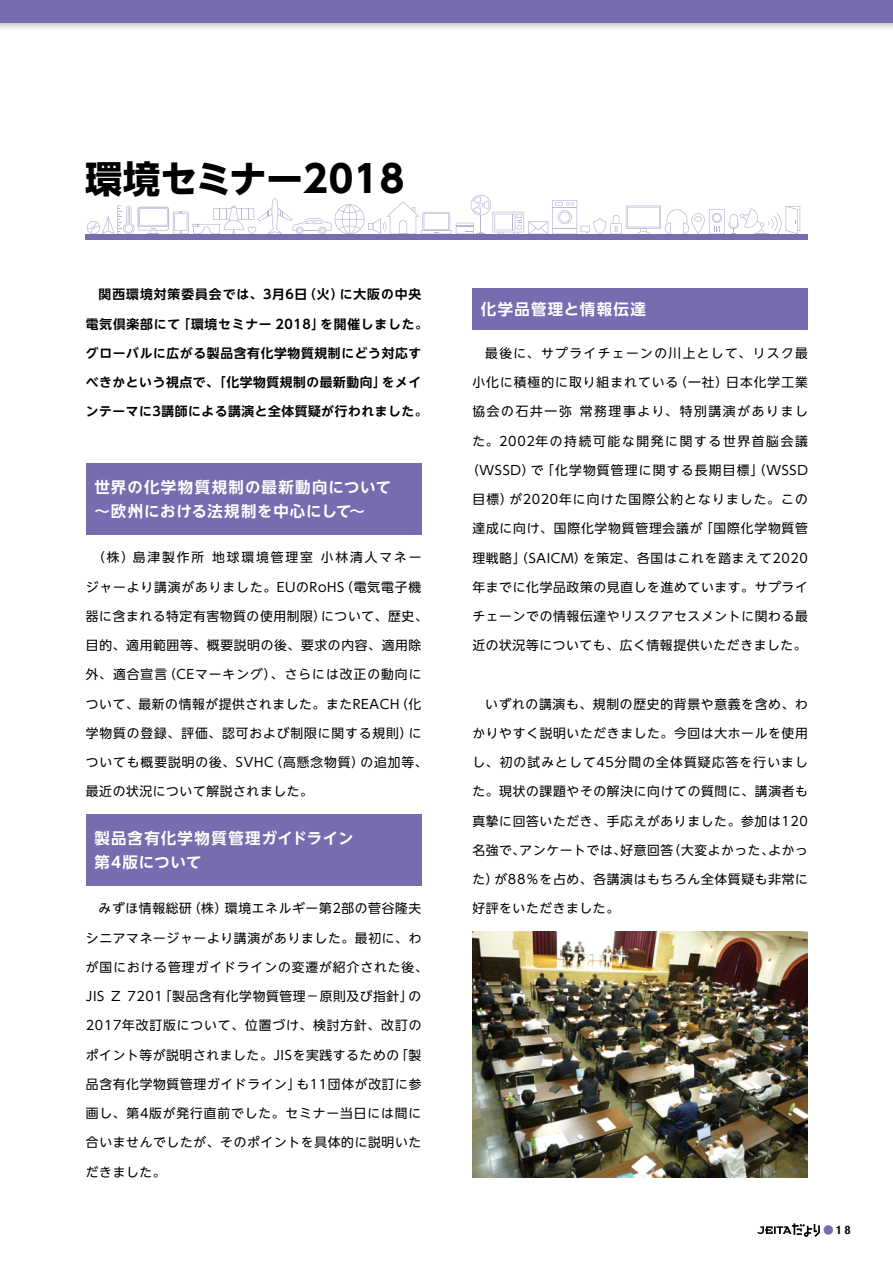
<style>
.page{position:relative;width:893px;height:1263px;background:#fff}
.page>*{position:absolute;margin:0;border:0;box-sizing:border-box;transform-origin:0 0}
.t1{font:700 37.2px "UD Shin Go NT Pro";color:#000}
.t2{font:700 15.45px/23.4px "UD Shin Go NT Pro De";letter-spacing:.07em;color:#fff}
.t3{font:700 15.45px "UD Shin Go NT Pro De";letter-spacing:.09em;color:#fff}
.t4{font:12.75px "UD Shin Go NT Pro";letter-spacing:.055em;color:#000}
.t5{font:700 12.75px "UD Shin Go NT Pro De";letter-spacing:.055em;color:#000}
.t6{font:12.75px "UD Shin Go NT Pro";letter-spacing:.075em;color:#000}
.t7{font:12.75px "UD Shin Go NT Pro";letter-spacing:.08em;color:#000}
.t8{font:12.75px "UD Shin Go NT Pro";letter-spacing:.09em;color:#000}
.t9{font:12.75px "UD Shin Go NT Pro";letter-spacing:.13em;color:#000}
.t10{font:12.75px "UD Shin Go NT Pro";letter-spacing:.095em;color:#000}
.t11{font:700 12.75px "UD Shin Go NT Pro De";letter-spacing:.08em;color:#000}
.t12{font:12.75px "UD Shin Go NT Pro";letter-spacing:.11em;color:#000}
.t13{font:12.75px "UD Shin Go NT Pro";letter-spacing:.145em;color:#000}
.t14{font:700 condensed 11.7px "Helvetica Neue LT Std";color:#000}
.s1{font-family:"UD Shin Go NT Pro";font-weight:400;font-stretch:normal;font-size:10.65px;color:#796baf}
</style>
<div class="page">
<svg style="left:87px;top:195px;width:713px;height:39px"></svg>
<div style="left:85px;top:234px;width:722px;height:5px;background:#796baf"></div>
<svg style="left:0;top:0;width:893px;height:29px;background:#8e83b9"></svg>
<div style="left:86px;top:463px;width:335px;height:72px;background:#796baf"></div>
<div style="left:86px;top:814px;width:335px;height:71px;background:#796baf"></div>
<div style="left:472px;top:288px;width:336px;height:42px;background:#796baf"></div>
<img style="left:472px;top:931px;width:336px;height:247px">
<svg style="left:757px;top:1223px;width:63px;height:14px"></svg>
<h1 class="t1" style="left:85px;top:148px;width:321px">環境セミナー2018</h1>
<p class="t11" style="left:99px;top:284px;width:324px">関西環境対策委員会では、3月6日（火）に大阪の中央</p>
<p class="t5" style="left:86px;top:313px;width:343px">電気倶楽部にて「環境セミナー 2018」を開催しました。</p>
<p class="t5" style="left:86px;top:343px;width:337px">グローバルに広がる製品含有化学物質規制にどう対応す</p>
<p class="t5" style="left:86px;top:372px;width:337px">べきかという視点で、「化学物質規制の最新動向」をメイ</p>
<p class="t5" style="left:86px;top:401px;width:343px">ンテーマに3講師による講演と全体質疑が行われました。</p>
<p class="t2" style="left:94px;top:475px;width:298px">世界の化学物質規制の最新動向について～欧州における法規制を中心にして～</p>
<p class="t13" style="left:92px;top:547px;width:331px">（株）島津製作所 地球環境管理室 小林清人マネー</p>
<p class="t4" style="left:86px;top:576px;width:337px">ジャーより講演がありました。EUのRoHS（電気電子機</p>
<p class="t4" style="left:86px;top:606px;width:343px">器に含まれる特定有害物質の使用制限）について、歴史、</p>
<p class="t4" style="left:86px;top:635px;width:337px">目的、適用範囲等、概要説明の後、要求の内容、適用除</p>
<p class="t7" style="left:86px;top:664px;width:337px">外、適合宣言（CEマーキング）、さらには改正の動向に</p>
<p class="t4" style="left:86px;top:693px;width:337px">ついて、最新の情報が提供されました。またREACH（化</p>
<p class="t4" style="left:86px;top:723px;width:337px">学物質の登録、評価、認可および制限に関する規則）に</p>
<p class="t6" style="left:86px;top:752px;width:343px">ついても概要説明の後、SVHC（高懸念物質）の追加等、</p>
<p class="t4" style="left:86px;top:781px;width:229px">最近の状況について解説されました。</p>
<p class="t2" style="left:94px;top:826px;width:261px">製品含有化学物質管理ガイドライン第4版について</p>
<p class="t4" style="left:99px;top:898px;width:324px">みずほ情報総研（株）環境エネルギー第2部の菅谷隆夫</p>
<p class="t4" style="left:86px;top:927px;width:337px">シニアマネージャーより講演がありました。最初に、わ</p>
<p class="t6" style="left:86px;top:957px;width:343px">が国における管理ガイドラインの変遷が紹介された後、</p>
<p class="t4" style="left:86px;top:986px;width:337px">JIS Z 7201「製品含有化学物質管理－原則及び指針」の</p>
<p class="t6" style="left:86px;top:1015px;width:337px">2017年改訂版について、位置づけ、検討方針、改訂の</p>
<p class="t4" style="left:86px;top:1044px;width:337px">ポイント等が説明されました。JISを実践するための「製</p>
<p class="t4" style="left:86px;top:1073px;width:337px">品含有化学物質管理ガイドライン」も11団体が改訂に参</p>
<p class="t4" style="left:86px;top:1103px;width:337px">画し、第4版が発行直前でした。セミナー当日には間に</p>
<p class="t4" style="left:86px;top:1132px;width:337px">合いませんでしたが、そのポイントを具体的に説明いた</p>
<p class="t4" style="left:86px;top:1161px;width:81px">だきました。</p>
<p class="t3" style="left:481px;top:296px;width:166px">化学品管理と情報伝達</p>
<p class="t12" style="left:485px;top:343px;width:324px">最後に、サプライチェーンの川上として、リスク最</p>
<p class="t7" style="left:472px;top:372px;width:337px">小化に積極的に取り組まれている（一社）日本化学工業</p>
<p class="t9" style="left:472px;top:401px;width:337px">協会の石井一弥 常務理事より、特別講演がありまし</p>
<p class="t9" style="left:472px;top:430px;width:337px">た。2002年の持続可能な開発に関する世界首脳会議</p>
<p class="t10" style="left:466px;top:460px;width:343px">（WSSD）で「化学物質管理に関する長期目標」（WSSD</p>
<p class="t8" style="left:472px;top:489px;width:337px">目標）が2020年に向けた国際公約となりました。この</p>
<p class="t4" style="left:472px;top:518px;width:337px">達成に向け、国際化学物質管理会議が「国際化学物質管</p>
<p class="t4" style="left:472px;top:547px;width:337px">理戦略」（SAICM）を策定、各国はこれを踏まえて2020</p>
<p class="t4" style="left:472px;top:577px;width:337px">年までに化学品政策の見直しを進めています。サプライ</p>
<p class="t4" style="left:472px;top:606px;width:337px">チェーンでの情報伝達やリスクアセスメントに関わる最</p>
<p class="t4" style="left:472px;top:635px;width:336px">近の状況等についても、広く情報提供いただきました。</p>
<p class="t4" style="left:485px;top:694px;width:324px">いずれの講演も、規制の歴史的背景や意義を含め、わ</p>
<p class="t4" style="left:472px;top:723px;width:337px">かりやすく説明いただきました。今回は大ホールを使用</p>
<p class="t8" style="left:472px;top:752px;width:337px">し、初の試みとして45分間の全体質疑応答を行いまし</p>
<p class="t4" style="left:472px;top:781px;width:337px">た。現状の課題やその解決に向けての質問に、講演者も</p>
<p class="t4" style="left:472px;top:810px;width:337px">真摯に回答いただき、手応えがありました。参加は120</p>
<p class="t4" style="left:472px;top:840px;width:337px">名強で、アンケートでは、好意回答（大変よかった、よかっ</p>
<p class="t4" style="left:472px;top:869px;width:337px">た）が88％を占め、各講演はもちろん全体質疑も非常に</p>
<p class="t4" style="left:472px;top:898px;width:148px">好評をいただきました。</p>
<p class="t14" style="left:823px;top:1223px;width:29px"><span class="s1">●</span>18</p>
</div>
